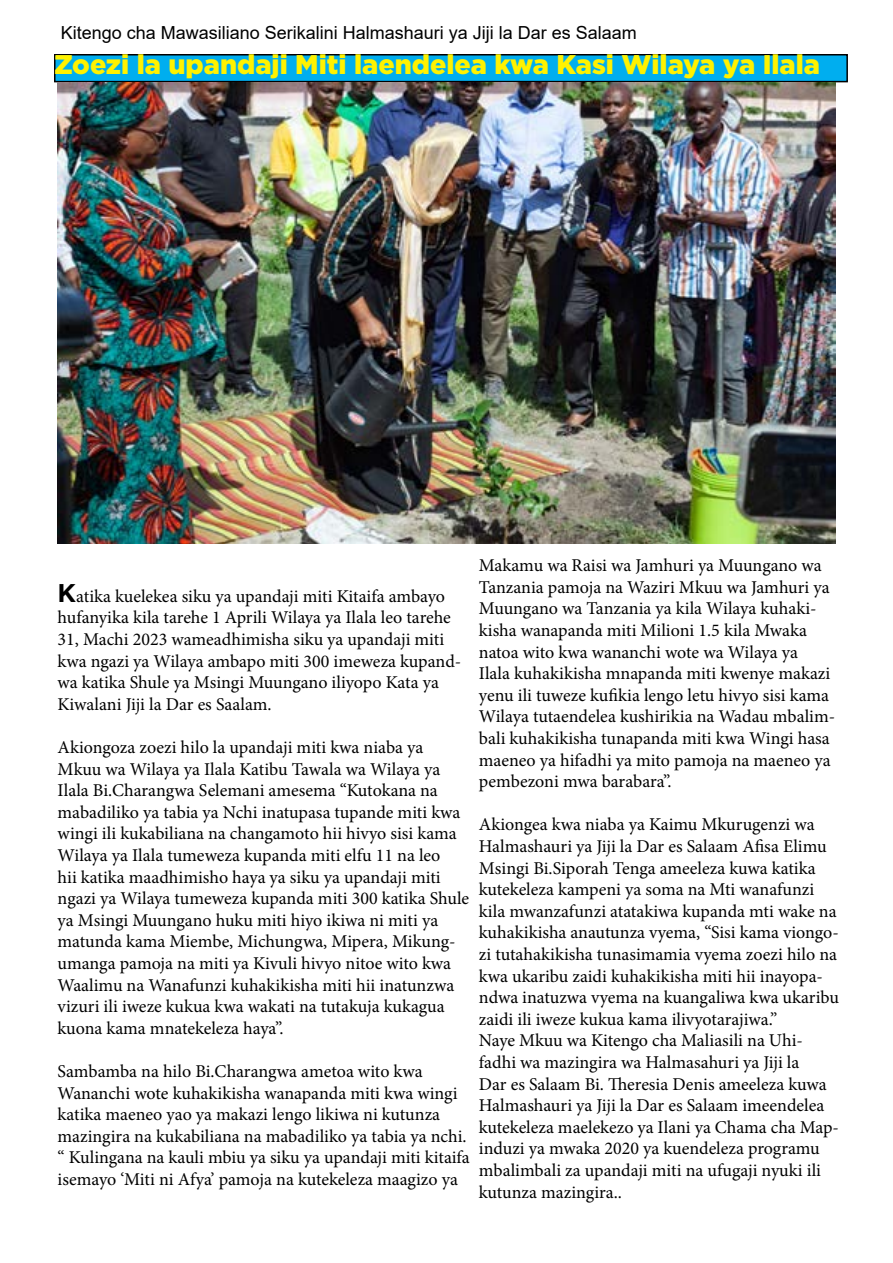
<style>
.page{position:relative;width:893px;height:1263px;background:#fff}
.page>*{position:absolute;margin:0;border:0;box-sizing:border-box;transform-origin:0 0}
.t1{font:900 27px "Gotham";color:#fff200}
.t2{font:18px/21.6px "Minion Pro";color:#000}
.t3{font:18px "Arial";color:#000}
.s1{font-family:"Gotham";font-weight:700;font-size:25.5px}
</style>
<div class="page">
<div style="left:55px;top:55px;width:792px;height:27px;background:#00aeef"></div>
<div style="left:54px;top:54px;width:794px;height:28px;border:2px solid #000"></div>
<img style="left:58px;top:82px;width:777px;height:461px">
<p class="t3" style="left:61px;top:20px;width:578px">Kitengo cha Mawasiliano Serikalini Halmashauri ya Jiji la Dar es Salaam</p>
<h1 class="t1" style="left:54px;top:49px;width:768px">Zoezi la upandaji Miti laendelea kwa Kasi Wilaya ya Ilala</h1>
<p class="t2" style="left:58px;top:585px;width:405px"><span class="s1">K</span>atika kuelekea siku ya upandaji miti Kitaifa ambayo hufanyika kila tarehe 1 Aprili Wilaya ya Ilala leo tarehe 31, Machi 2023 wameadhimisha siku ya upandaji miti kwa ngazi ya Wilaya ambapo miti 300 imeweza kupand&shy;wa katika Shule ya Msingi Muungano iliyopo Kata ya Kiwalani Jiji la Dar es Saalam.</p>
<p class="t2" style="left:58px;top:736px;width:413px">Akiongoza zoezi hilo la upandaji miti kwa niaba ya Mkuu wa Wilaya ya Ilala Katibu Tawala wa Wilaya ya Ilala Bi.Charangwa Selemani amesema “Kutokana na mabadiliko ya tabia ya Nchi inatupasa tupande miti kwa wingi ili kukabiliana na changamoto hii hivyo sisi kama Wilaya ya Ilala tumeweza kupanda miti elfu 11 na leo<br>hii katika maadhimisho haya ya siku ya upandaji miti ngazi ya Wilaya tumeweza kupanda miti 300 katika Shule ya Msingi Muungano huku miti hiyo ikiwa ni miti ya matunda kama Miembe, Michungwa, Mipera, Mikung&shy;umanga pamoja na miti ya Kivuli hivyo nitoe wito kwa Waalimu na Wanafunzi kuhakikisha miti hii inatunzwa vizuri ili iweze kukua kwa wakati na tutakuja kukagua kuona kama mnatekeleza haya”.</p>
<p class="t2" style="left:58px;top:1060px;width:414px">Sambamba na hilo Bi.Charangwa ametoa wito kwa Wananchi wote kuhakikisha wanapanda miti kwa wingi katika maeneo yao ya makazi lengo likiwa ni kutunza mazingira na kukabiliana na mabadiliko ya tabia ya nchi. “ Kulingana na kauli mbiu ya siku ya upandaji miti kitaifa isemayo ‘Miti ni Afya’ pamoja na kutekeleza maagizo ya</p>
<p class="t2" style="left:479px;top:555px;width:358px">Makamu wa Raisi wa Jamhuri ya Muungano wa Tanzania pamoja na Waziri Mkuu wa Jamhuri ya Muungano wa Tanzania ya kila Wilaya kuhaki&shy;kisha wanapanda miti Milioni 1.5 kila Mwaka natoa wito kwa wananchi wote wa Wilaya ya<br>Ilala kuhakikisha mnapanda miti kwenye makazi yenu ili tuweze kufikia lengo letu hivyo sisi kama Wilaya tutaendelea kushirikia na Wadau mbalim&shy;bali kuhakikisha tunapanda miti kwa Wingi hasa maeneo ya hifadhi ya mito pamoja na maeneo ya pembezoni mwa barabara”.</p>
<p class="t2" style="left:479px;top:814px;width:362px">Akiongea kwa niaba ya Kaimu Mkurugenzi wa Halmashauri ya Jiji la Dar es Salaam Afisa Elimu Msingi Bi.Siporah Tenga ameeleza kuwa katika kutekeleza kampeni ya soma na Mti wanafunzi kila mwanzafunzi atatakiwa kupanda mti wake na kuhakikisha anautunza vyema, “Sisi kama viongo&shy;zi tutahakikisha tunasimamia vyema zoezi hilo na kwa ukaribu zaidi kuhakikisha miti hii inayopa&shy;ndwa inatuzwa vyema na kuangaliwa kwa ukaribu zaidi ili iweze kukua kama ilivyotarajiwa.”<br>Naye Mkuu wa Kitengo cha Maliasili na Uhi&shy;fadhi wa mazingira wa Halmasahuri ya Jiji la<br>Dar es Salaam Bi. Theresia Denis ameeleza kuwa Halmashauri ya Jiji la Dar es Salaam imeendelea kutekeleza maelekezo ya Ilani ya Chama cha Map&shy;induzi ya mwaka 2020 ya kuendeleza programu mbalimbali za upandaji miti na ufugaji nyuki ili kutunza mazingira..</p>
</div>
